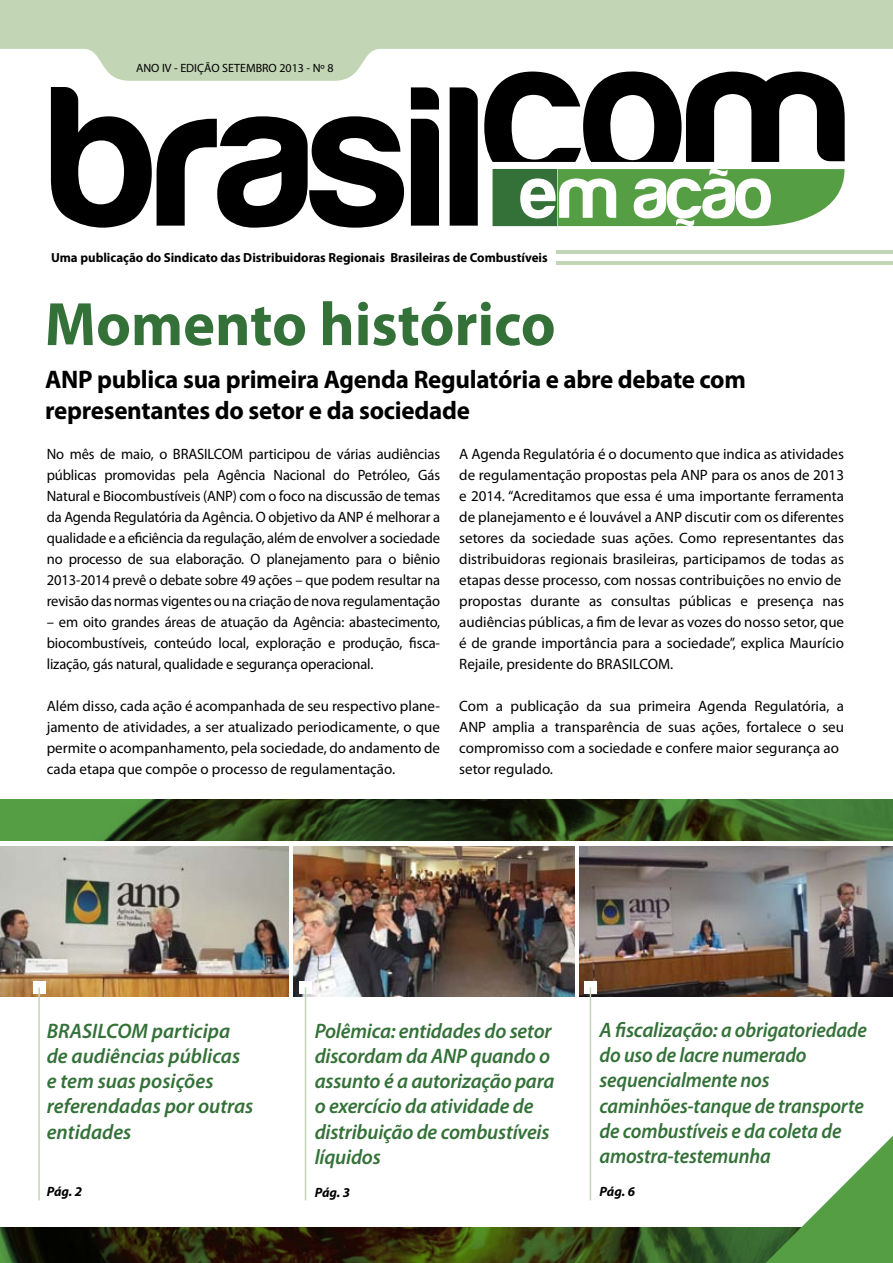
<style>
.page{position:relative;width:893px;height:1263px;background:#fff}
.page>*{position:absolute;margin:0;border:0;box-sizing:border-box;transform-origin:0 0}
.t1{font:700 61.8px "Myriad Pro";color:#347138}
.t2{font:700 25.5px/30.6px "Myriad Pro";letter-spacing:-.01em;color:#000}
.t3{font:italic 600 21px/25.2px "Myriad Pro";letter-spacing:-.01em;color:#347138}
.t4{font:15px/21px "Myriad Pro";color:#000;text-align:justify}
.t5{font:italic 700 13.5px "Myriad Pro";letter-spacing:-.005em;color:#000}
.t6{font:700 13.2px "Myriad Pro";color:#000}
.t7{font:12px "Myriad Pro";color:#000}
</style>
<div class="page">
<svg style="left:484px;top:81px;width:361px;height:81px"></svg>
<div style="left:450px;top:87px;width:28px;height:139px;background:#000"></div>
<div style="left:411px;top:119px;width:28px;height:107px;background:#000"></div>
<svg style="left:411px;top:87px;width:28px;height:23px"></svg>
<svg style="left:51px;top:87px;width:353px;height:141px"></svg>
<svg style="left:493px;top:169px;width:351px;height:57px"></svg>
<svg style="left:0;top:0;width:893px;height:81px;fill:#c2d6b6"></svg>
<hr style="left:556px;top:251px;width:337px;height:3px;background:#c2d6b6">
<hr style="left:556px;top:261px;width:337px;height:4px;background:#c2d6b6">
<img style="left:0;top:800px;width:893px;height:463px">
<div style="left:0;top:841px;width:893px;height:386px;background:#fff"></div>
<svg style="left:766px;top:1135px;width:127px;height:128px"></svg>
<img style="left:0;top:846px;width:288px;height:150px">
<img style="left:294px;top:846px;width:280px;height:150px">
<img style="left:579px;top:846px;width:314px;height:150px">
<div style="left:33px;top:981px;width:12px;height:12px;background:#fff"></div>
<hr style="left:38px;top:987px;width:2px;height:213px;background:#c2d6b6">
<div style="left:300px;top:981px;width:12px;height:12px;background:#fff"></div>
<hr style="left:305px;top:987px;width:1px;height:213px;background:#c2d6b6">
<div style="left:585px;top:981px;width:12px;height:12px;background:#fff"></div>
<hr style="left:590px;top:987px;width:1px;height:213px;background:#c2d6b6">
<p class="t7" style="left:136px;top:61px;width:199px">ANO IV - EDIÇÃO SETEMBRO 2013 - Nº 8</p>
<p class="t6" style="left:51px;top:249px;width:498px">Uma publicação do Sindicato das Distribuidoras Regionais Brasileiras de Combustíveis</p>
<h1 class="t1" style="left:45px;top:284px;width:512px">Momento histórico</h1>
<h2 class="t2" style="left:45px;top:363px;width:702px">ANP publica sua primeira Agenda Regulatória e abre debate com representantes do setor e da sociedade</h2>
<p class="t4" style="left:47px;top:443px;width:395px">No mês de maio, o BRASILCOM participou de várias audiências públicas promovidas pela Agência Nacional do Petróleo, Gás Natural e Biocombustíveis (ANP) com o foco na discussão de temas da Agenda Regulatória da Agência. O objetivo da ANP é melhorar a qualidade e a eficiência da regulação, além de envolver a sociedade no processo de sua elaboração. O planejamento para o biênio 2013-2014 prevê o debate sobre 49 ações – que podem resultar na revisão das normas vigentes ou na criação de nova regulamentação</p>
<p class="t4" style="left:47px;top:611px;width:395px">– em oito grandes áreas de atuação da Agência: abastecimento, biocombustíveis, conteúdo local, exploração e produção, fisca&shy;lização, gás natural, qualidade e segurança operacional.</p>
<p class="t4" style="left:47px;top:695px;width:395px">Além disso, cada ação é acompanhada de seu respectivo plane&shy;jamento de atividades, a ser atualizado periodicamente, o que permite o acompanhamento, pela sociedade, do andamento de cada etapa que compõe o processo de regulamentação.</p>
<p class="t4" style="left:459px;top:443px;width:386px;text-align:left">A Agenda Regulatória é o documento que indica as atividades de regulamentação propostas pela ANP para os anos de 2013 e 2014. “Acreditamos que essa é uma importante ferramenta de planejamento e é louvável a ANP discutir com os diferentes setores da sociedade suas ações. Como representantes das distribuidoras regionais brasileiras, participamos de todas as etapas desse processo, com nossas contribuições no envio de propostas durante as consultas públicas e presença nas audiências públicas, a fim de levar as vozes do nosso setor, que é de grande importância para a sociedade”, explica Maurício Rejaile, presidente do BRASILCOM.</p>
<p class="t4" style="left:459px;top:695px;width:386px;text-align:left">Com a publicação da sua primeira Agenda Regulatória, a ANP amplia a transparência de suas ações, fortalece o seu compromisso com a sociedade e confere maior segurança ao setor regulado.</p>
<h3 class="t3" style="left:47px;top:1017px;width:208px">BRASILCOM participa de audiências públicas e tem suas posições referendadas por outras entidades</h3>
<p class="t5" style="left:47px;top:1182px;width:37px">Pág. 2</p>
<h3 class="t3" style="left:315px;top:1017px;width:241px">Polêmica: entidades do setor discordam da ANP quando o assunto é a autorização para o exercício da atividade de distribuição de combustíveis líquidos</h3>
<p class="t5" style="left:315px;top:1183px;width:37px">Pág. 3</p>
<h3 class="t3" style="left:600px;top:1017px;width:269px">A fiscalização: a obrigatoriedade do uso de lacre numerado sequencialmente nos caminhões-tanque de transporte de combustíveis e da coleta de amostra-testemunha</h3>
<p class="t5" style="left:600px;top:1182px;width:37px">Pág. 6</p>
</div>
